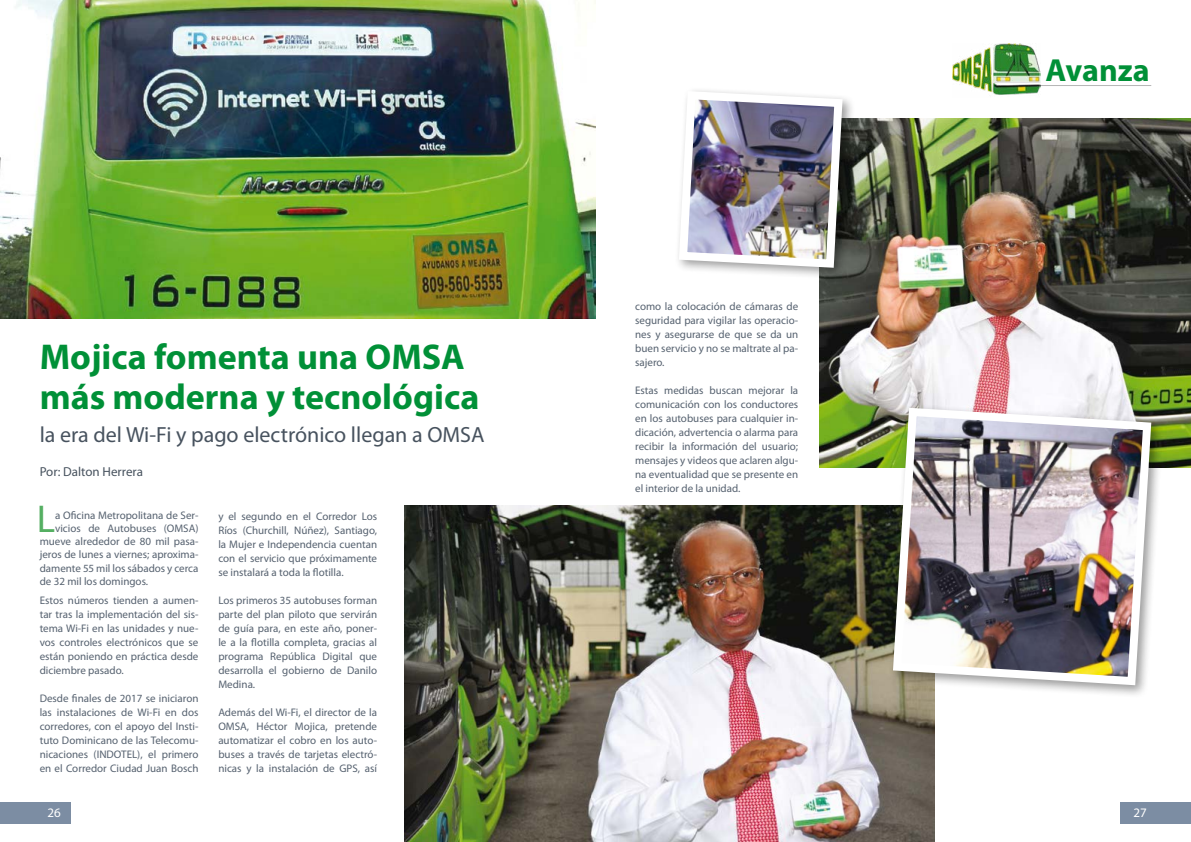
<style>
.page{position:relative;width:1191px;height:842px;background:#fff}
.page>*{position:absolute;margin:0;border:0;box-sizing:border-box;transform-origin:0 0}
.t1{font:38.9px "Myriad Pro";color:#55af62}
.t2{font:700 36px/40px "Myriad Pro";color:#009037}
.t3{font:700 32px "Myriad Pro";color:#009037}
.t4{font:22px "Myriad Pro";color:#47525e}
.t5{font:13px "Myriad Pro";color:#47525e}
.t6{font:13px "Myriad Pro";color:#fff}
.t7{font:11px/14px "Myriad Pro";color:#55616f;text-align:justify}
</style>
<div class="page">
<img style="left:819px;top:118px;width:372px;height:350px">
<img style="left:0;top:0;width:595px;height:318px">
<div style="left:673px;top:86px;width:182px;height:195px;background:#000;opacity:.4"></div>
<img style="left:674px;top:87px;width:172px;height:185px">
<img style="left:404px;top:506px;width:530px;height:336px">
<div style="left:888px;top:403px;width:275px;height:295px;background:#000;opacity:.4"></div>
<img style="left:888px;top:403px;width:267px;height:286px">
<div style="left:1120px;top:802px;width:71px;height:21px;background:#7c8da3"></div>
<hr style="left:1038px;top:85px;width:113px;height:1px;background:#000">
<img style="left:952px;top:44px;width:88px;height:51px">
<hr style="left:38px;top:85px;width:277px;height:1px;background:#000">
<div style="left:0;top:802px;width:71px;height:21px;background:#7c8da3"></div>
<h2 class="t2" style="left:40px;top:336px;width:441px">Mojica fomenta una OMSA más moderna y tecnológica</h2>
<h3 class="t4" style="left:40px;top:421px;width:446px">la era del Wi-Fi y pago electrónico llegan a OMSA</h3>
<p class="t5" style="left:40px;top:464px;width:105px">Por: Dalton Herrera</p>
<h1 class="t1" style="left:37px;top:495px;width:20px">L</h1>
<p class="t7" style="left:55px;top:508px;width:145px">a Oficina Metropolitana de Ser-</p>
<p class="t7" style="left:55px;top:521px;width:145px">vicios de Autobuses (OMSA)</p>
<p class="t7" style="left:40px;top:534px;width:160px">mueve alrededor de 80 mil pasa-</p>
<p class="t7" style="left:40px;top:548px;width:160px">jeros de lunes a viernes; aproxima-</p>
<p class="t7" style="left:40px;top:561px;width:160px">damente 55 mil los sábados y cerca</p>
<p class="t7" style="left:40px;top:574px;width:110px">de 32 mil los domingos.</p>
<p class="t7" style="left:40px;top:593px;width:160px">Estos números tienden a aumen&shy;tar tras la implementación del sis&shy;tema Wi-Fi en las unidades y nue&shy;vos controles electrónicos que se están poniendo en práctica desde diciembre pasado.</p>
<p class="t7" style="left:40px;top:691px;width:160px">Desde finales de 2017 se iniciaron las instalaciones de Wi-Fi en dos corredores, con el apoyo del Insti&shy;tuto Dominicano de las Telecomu&shy;nicaciones (INDOTEL), el primero en el Corredor Ciudad Juan Bosch</p>
<p class="t6" style="left:47px;top:804px;width:15px">26</p>
<p class="t7" style="left:218px;top:509px;width:160px">y el segundo en el Corredor Los Ríos (Churchill, Núñez), Santiago, la Mujer e Independencia cuentan con el servicio que próximamente se instalará a toda la flotilla.</p>
<p class="t7" style="left:218px;top:593px;width:160px">Los primeros 35 autobuses forman parte del plan piloto que servirán de guía para, en este año, poner&shy;le a la flotilla completa, gracias al programa República Digital que desarrolla el gobierno de Danilo Medina.</p>
<p class="t7" style="left:218px;top:705px;width:160px">Además del Wi-Fi, el director de la OMSA, Héctor Mojica, pretende automatizar el cobro en los auto&shy;buses a través de tarjetas electró&shy;nicas y la instalación de GPS, así</p>
<p class="t7" style="left:635px;top:299px;width:164px">como la colocación de cámaras de seguridad para vigilar las operacio&shy;nes y asegurarse de que se da un buen servicio y no se maltrate al pa&shy;sajero.</p>
<p class="t7" style="left:635px;top:383px;width:165px">Estas medidas buscan mejorar la comunicación con los conductores en los autobuses para cualquier in&shy;dicación, advertencia o alarma para recibir la información del usuario; mensajes y videos que aclaren algu&shy;na eventualidad que se presente en el interior de la unidad.</p>
<h3 class="t3" style="left:1045px;top:49px;width:106px">Avanza</h3>
<p class="t6" style="left:1133px;top:804px;width:15px">27</p>
</div>
